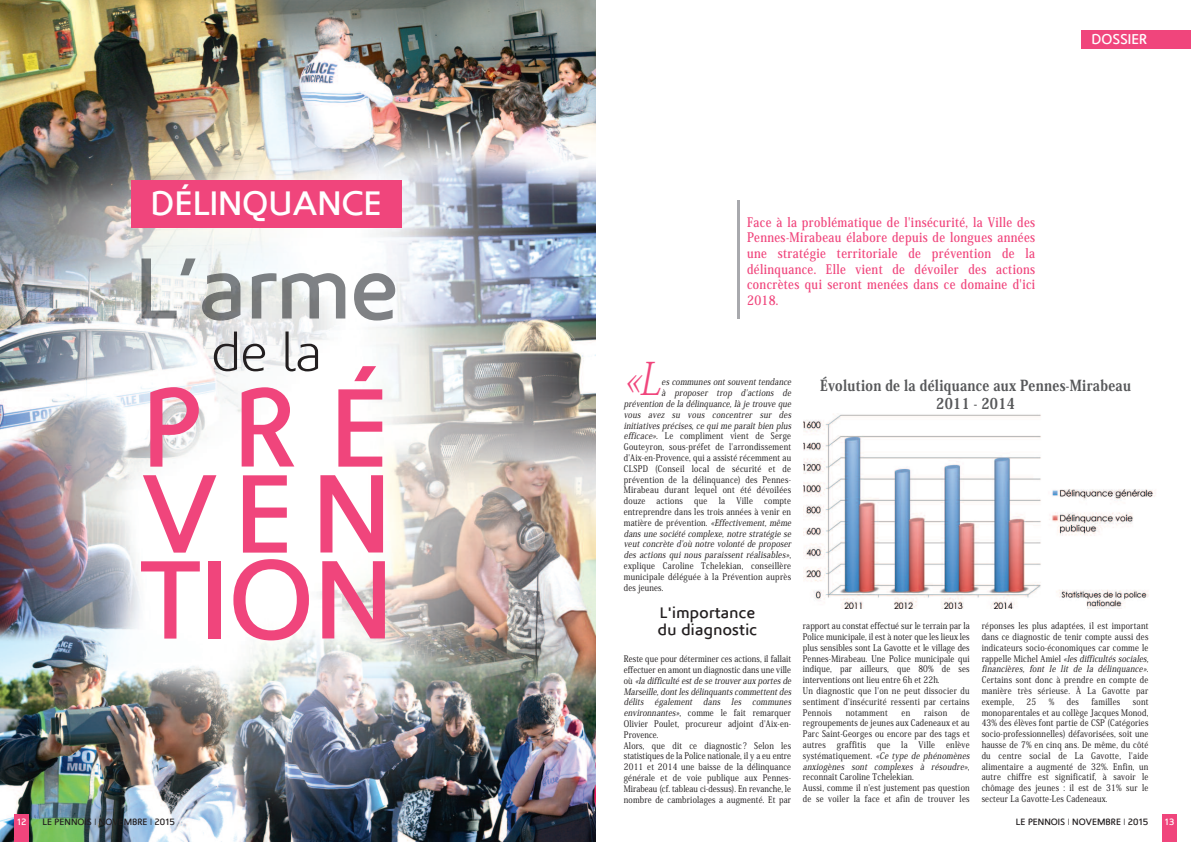
<style>
.page{position:relative;width:1191px;height:842px;background:#fff}
.page>*{position:absolute;margin:0;border:0;box-sizing:border-box;transform-origin:0 0}
.t1{font:109.4px/86px "Fortheloveofhate";letter-spacing:.15em;color:#f0457c;text-align:justify}
.t2{font:51.1px "Fortheloveofhatelight";color:#231f20}
.t3{font:italic 200 45px "Koz Min Pro";color:#f0457c;scale:.85 1}
.t4{font:33.5px "Fortheloveofhate";color:#fff}
.t5{font:800 15px/18px "Koz Min Pro";letter-spacing:.025em;color:#57585a;text-align:center;scale:.85 1}
.t6{font:15px/17px "Fortheloveofhate";letter-spacing:.025em;color:#231f20}
.t7{font:14px "Fortheloveofhate";color:#fff}
.t8{font:700 13px/15.6px "Koz Min Pro";letter-spacing:.035em;color:#f0457c;text-align:justify;scale:.85 1}
.t9{font:500 9px/10.8px "Koz Min Pro";letter-spacing:.025em;color:#231f20;scale:.85 1}
.t10{font:italic 500 9px "Koz Min Pro";color:#231f20;scale:.85 1}
.t11{font:9px "Fortheloveofhate";color:#231f20}
.t12{font:9px "Fortheloveofhate";color:#fff}
.s1{font-style:italic}
.s2{font-style:normal}
.s3{font-family:"Fortheloveofhatelight"}
</style>
<div class="page">
<img style="left:0;top:0;width:595px;height:842px">
<div style="left:1162px;top:814px;width:14px;height:28px;background:#f0457c"></div>
<div style="left:14px;top:814px;width:14px;height:28px;background:#f0457c"></div>
<div style="left:1081px;top:30px;width:110px;height:19px;background:#f0457c"></div>
<img style="left:141px;top:258px;width:254px;height:63px">
<div style="left:131px;top:180px;width:271px;height:47px;background:#f0457c"></div>
<hr style="left:737px;top:200px;width:2px;height:119px;background:#a8a9ad">
<img style="left:803px;top:414px;width:353px;height:194px">
<h3 class="t4" style="left:151px;top:183px;width:233px">DÉLINQUANCE</h3>
<h2 class="t2" style="left:211px;top:322px;width:112px">de la</h2>
<h1 class="t1" style="left:140px;top:386px;width:255px">PRÉ VEN TION</h1>
<h3 class="t7" style="left:1091px;top:30px;width:57px">DOSSIER</h3>
<p class="t8" style="left:747px;top:214px;width:340px">Face à la problématique de l'insécurité, la Ville des Pennes-Mirabeau élabore depuis de longues années une stratégie territoriale de prévention de la délinquance. Elle vient de dévoiler des actions concrètes qui seront menées dans ce domaine d'ici 2018.</p>
<h3 class="t3" style="left:624px;top:347px;width:57px">«L</h3>
<p class="t10" style="left:661px;top:376px;width:156px">es communes ont souvent tendance</p>
<p class="t10" style="left:661px;top:386px;width:156px">à proposer trop d'actions de</p>
<p class="t10" style="left:624px;top:397px;width:201px">prévention de la délinquance, là je trouve que</p>
<p class="t10" style="left:624px;top:408px;width:201px">vous avez su vous concentrer sur des</p>
<p class="t10" style="left:624px;top:419px;width:201px">initiatives précises, ce qui me paraît bien plus</p>
<p class="t9" style="left:624px;top:430px;width:198px"><span class="s1">efficace».</span> Le compliment vient de Serge</p>
<p class="t9" style="left:624px;top:441px;width:198px">Gouteyron, sous-préfet de l'arrondissement</p>
<p class="t9" style="left:624px;top:452px;width:198px">d'Aix-en-Provence, qui a assisté récemment au</p>
<p class="t9" style="left:624px;top:463px;width:198px">CLSPD (Conseil local de sécurité et de</p>
<p class="t9" style="left:624px;top:473px;width:198px">prévention de la délinquance) des Pennes-</p>
<p class="t9" style="left:624px;top:484px;width:198px">Mirabeau durant lequel ont été dévoilées</p>
<p class="t9" style="left:624px;top:495px;width:198px">douze actions que la Ville compte</p>
<p class="t9" style="left:624px;top:506px;width:198px">entreprendre dans les trois années à venir en</p>
<p class="t9" style="left:624px;top:517px;width:201px">matière de prévention. <span class="s1">«Effectivement,même</span></p>
<p class="t10" style="left:624px;top:527px;width:201px">dans une société complexe, notre stratégie se</p>
<p class="t10" style="left:624px;top:538px;width:201px">veut concrète d'où notre volonté de proposer</p>
<p class="t10" style="left:624px;top:548px;width:199px">des actions qui nous paraissent réalisables»<span class="s2">,</span></p>
<p class="t9" style="left:624px;top:560px;width:198px">explique Caroline Tchelekian, conseillère</p>
<p class="t9" style="left:624px;top:571px;width:198px">municipale déléguée à la Prévention auprès</p>
<p class="t9" style="left:624px;top:581px;width:48px">des jeunes.</p>
<h3 class="t6" style="left:658px;top:605px;width:101px">L'importance du diagnostic</h3>
<p class="t9" style="left:624px;top:653px;width:201px">Reste que pour déterminer ces actions, il fallait effectuer en amont un diagnostic dans une ville o ù <span class="s1">«la difficulté est de se trouver aux portes de Marseille, dont les délinquants commettent des délits également dans les communes environnantes»</span>, comme le fait remarquer Olivier Poulet, procureur adjoint d'Aix-en-Provence.<br>Alors, que dit ce diagnostic? Selon les statistiques de la Police nationale, il y a eu entre 2011 et 2014 une baisse de la délinquance générale et de voie publique aux Pennes-Mirabeau (cf. tableau ci-dessus). En revanche, le nombre de cambriolages a augmenté. Et par</p>
<h3 class="t5" style="left:820px;top:376px;width:367px">Évolution de la déliquance aux Pennes-Mirabeau<br>2011 - 2014</h3>
<p class="t9" style="left:803px;top:620px;width:198px">rapport au constat effectué sur le terrain par la Police municipale, il est à noter que les lieux les plus sensibles sont La Gavotte et le village des Pennes-Mirabeau. Une Police municipale qui indique, par ailleurs, que 80% de ses interventions ont lieu entre 6h et 22h.<br>Un diagnostic que l'on ne peut dissocier du sentiment d'insécurité ressenti par certains Pennois</p>
<p class="t9" style="left:803px;top:707px;width:200px;text-indent:158px">de regroupements de jeunes aux Cadeneaux et au Parc Saint-Georges ou encore par des tags et autres graffitis que la Ville enlève systématiquement. <span class="s1">«Cetypedephénomènes anxiogènes sont complexes à résoudre»</span>, reconnaît Caroline Tchelekian.<br>Aussi, comme il n'est justement pas question de se voiler la face et afin de trouver les</p>
<p class="t9" style="left:845px;top:707px;width:51px">notamment</p>
<p class="t9" style="left:901px;top:707px;width:12px">en</p>
<p class="t9" style="left:924px;top:707px;width:28px">raison</p>
<p class="t9" style="left:981px;top:620px;width:200px">réponses les plus adaptées, il est important dans ce diagnostic de tenir compte aussi des indicateurs socio-économiques car comme le rappelle Michel Amiel <span class="s1">«lesdifficultéssociales, financières, font le lit de la délinquance»</span>.<br>Certains sont donc à prendre en compte de manière très sérieuse. À La Gavotte par exemple,</p>
<p class="t9" style="left:1026px;top:696px;width:13px">25</p>
<p class="t9" style="left:1048px;top:696px;width:8px">%</p>
<p class="t9" style="left:1066px;top:696px;width:16px">des</p>
<p class="t9" style="left:1091px;top:696px;width:36px">familles</p>
<p class="t9" style="left:981px;top:696px;width:198px;text-align:justify;text-indent:151px">sont monoparentales et au collège Jacques Monod, 43% des élèves font partie de CSP (Catégories socio-professionnelles) défavorisées, soit une hausse de 7% en cinq ans. De même, du côté du centre social de La Gavotte, l'aide alimentaire a augmenté de 32%. Enfin, un autre chiffre est significatif, à savoir le chômage des jeunes : il est de 31% sur le secteur La Gavotte-Les Cadeneaux.</p>
<p class="t12" style="left:17px;top:816px;width:11px">12</p>
<p class="t11" style="left:43px;top:816px;width:134px">LE PENNOIS <span class="s3">I</span> NOVEMBRE <span class="s3">I</span> 2015</p>
<p class="t11" style="left:1016px;top:816px;width:134px">LE PENNOIS <span class="s3">I</span> NOVEMBRE <span class="s3">I</span> 2015</p>
<p class="t12" style="left:1164px;top:816px;width:11px">13</p>
</div>
